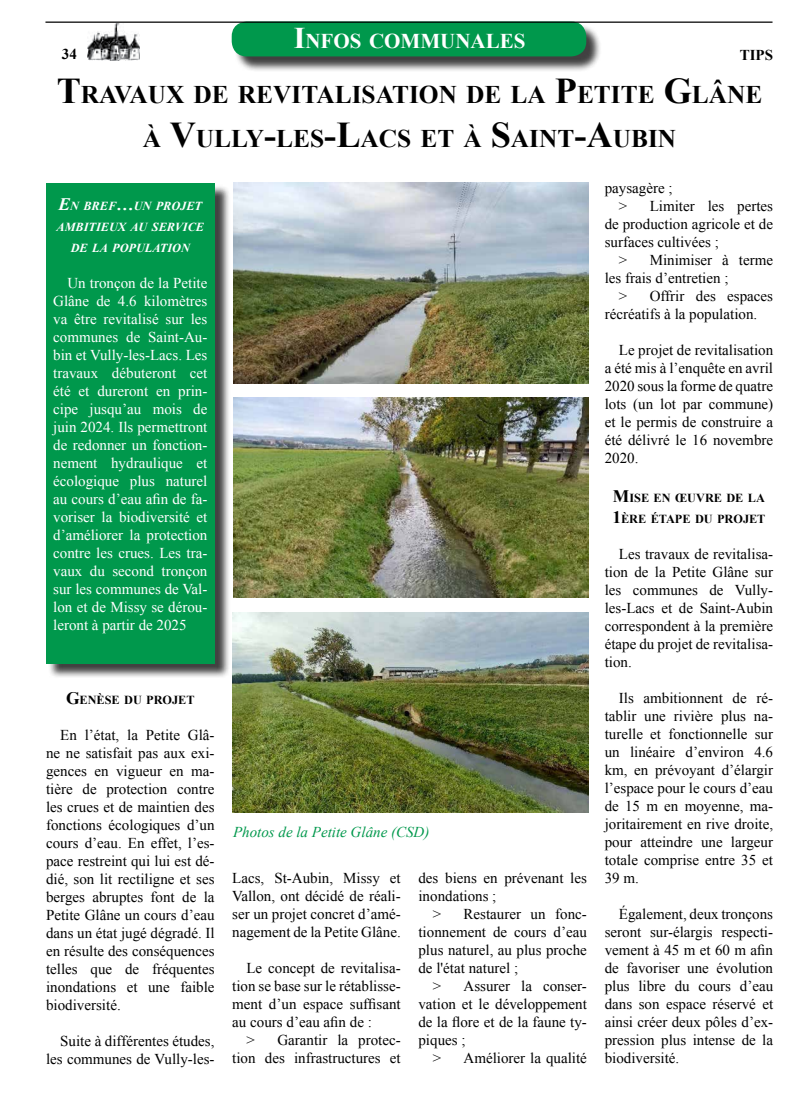
<style>
.page{position:relative;width:798px;height:1117px;background:#fff}
.page>*{position:absolute;margin:0;border:0;box-sizing:border-box;transform-origin:0 0}
.t1{font:700 25.38px/43.5px "Times New Roman";color:#000;text-align:center}
.t2{font:700 21px "Times New Roman";color:#fff}
.t3{font:15px/18px "Times New Roman";color:#000;text-align:justify}
.t4{font:15px/18px "Times New Roman";color:#fff;text-align:justify}
.t5{font:italic 15px "Times New Roman";color:#00984c}
.t6{font:700 15px "Times New Roman";color:#000}
.t7{font:italic 700 12.25px/21px "Times New Roman";color:#fff;text-align:center}
.t8{font:700 12.25px/21px "Times New Roman";color:#000}
.s1{font-size:30px}
.s2{font-size:36.25px}
.s3{font-size:17.5px}
</style>
<div class="page">
<div style="left:48px;top:184px;width:182px;height:494px;background:#000;opacity:.75"></div>
<div style="left:46px;top:183px;width:168px;height:480px;background:#00984c"></div>
<div style="left:233px;top:23px;width:368px;height:49px;background:#000;opacity:.75"></div>
<div style="left:231px;top:22px;width:355px;height:34px;background:#00984c;border-radius:15px"></div>
<img style="left:88px;top:23px;width:51px;height:38px">
<hr style="left:45px;top:22px;width:727px;height:1px;background:#000">
<img style="left:233px;top:183px;width:355px;height:200px">
<img style="left:233px;top:397px;width:355px;height:200px">
<img style="left:233px;top:612px;width:355px;height:200px">
<h2 class="t2" style="left:293px;top:26px;width:231px"><span class="s1">I</span>NFOS COMMUNALES</h2>
<p class="t6" style="left:62px;top:44px;width:16px">34</p>
<p class="t6" style="left:739px;top:44px;width:35px">TIPS</p>
<h1 class="t1" style="left:57px;top:72px;width:707px"><span class="s2">T</span>RAVAUX DE REVITALISATION DE LA <span class="s2">P</span>ETITE <span class="s2">G</span>LÂNE<br>À <span class="s2">V</span>ULLY<span class="s2">-</span>LES<span class="s2">-L</span>ACS ET À <span class="s2">S</span>AINT<span class="s2">-A</span>UBIN</h1>
<p class="t7" style="left:57px;top:194px;width:149px"><span class="s3">E</span>N BREF<span class="s3">…</span>UN PROJET<br>AMBITIEUX AU SERVICE<br>DE LA POPULATION</p>
<p class="t4" style="left:53px;top:273px;width:156px;text-indent:14px">Un tronçon de la Petite Glâne de 4.6 kilomètres va être revitalisé sur les communes de Saint-Au&shy;bin et Vully-les-Lacs. Les travaux débuteront cet été et dureront en prin&shy;cipe jusqu’au mois de juin 2024. Ils permettront de redonner un fonction&shy;nement hydraulique et écologique plus naturel au cours d’eau afin de fa&shy;voriser la biodiversité et d’améliorer la protection contre les crues. Les tra&shy;vaux du second tronçon sur les communes de Val&shy;lon et de Missy se dérou&shy;leront à partir de 2025</p>
<p class="t8" style="left:66px;top:688px;width:130px"><span class="s3">G</span>ENÈSE DU PROJET</p>
<p class="t3" style="left:46px;top:725px;width:170px;text-indent:14px">En l’état, la Petite Glâ&shy;ne ne satisfait pas aux exi&shy;gences en vigueur en ma&shy;tière de protection contre les crues et de maintien des fonctions écologiques d’un cours d’eau. En effet, l’es&shy;pace restreint qui lui est dé&shy;dié, son lit rectiligne et ses berges abruptes font de la Petite Glâne un cours d’eau dans un état jugé dégradé. Il en résulte des conséquences telles que de fréquentes inondations et une faible biodiversité.</p>
<p class="t3" style="left:46px;top:1031px;width:170px;text-align:right">Suite à différentes études, les communes de Vully-les-</p>
<p class="t5" style="left:233px;top:821px;width:198px">Photos de la Petite Glâne (CSD)</p>
<p class="t3" style="left:232px;top:868px;width:170px">Lacs, St-Aubin, Missy et Vallon, ont décidé de réali&shy;ser un projet concret d’amé&shy;nagement de la Petite Glâne.</p>
<p class="t3" style="left:232px;top:958px;width:170px;text-indent:14px">Le concept de revitalisa&shy;tion se base sur le rétablisse&shy;ment d’un espace suffisant au cours d’eau afin de :</p>
<p class="t3" style="left:232px;top:1030px;width:170px;text-align:right">&gt; Garantir la protec&shy;tion des infrastructures et</p>
<p class="t3" style="left:418px;top:868px;width:170px">des biens en prévenant les inondations ;</p>
<p class="t3" style="left:418px;top:904px;width:170px;text-indent:14px">&gt; Restaurer un fonc&shy;tionnement de cours d’eau plus naturel, au plus proche de l'état naturel ;</p>
<p class="t3" style="left:418px;top:976px;width:170px;text-indent:14px">&gt; Assurer la conser&shy;vation et le développement de la flore et de la faune ty&shy;piques ;</p>
<p class="t3" style="left:432px;top:1048px;width:156px">&gt; Améliorer la qualité</p>
<p class="t3" style="left:604px;top:178px;width:69px">paysagère ;</p>
<p class="t3" style="left:618px;top:196px;width:156px">&gt; Limiter les pertes</p>
<p class="t3" style="left:604px;top:214px;width:170px">de production agricole et de</p>
<p class="t3" style="left:604px;top:232px;width:116px">surfaces cultivées ;</p>
<p class="t3" style="left:618px;top:250px;width:156px">&gt; Minimiser à terme</p>
<p class="t3" style="left:604px;top:268px;width:125px">les frais d’entretien ;</p>
<p class="t3" style="left:618px;top:286px;width:156px">&gt; Offrir des espaces</p>
<p class="t3" style="left:604px;top:304px;width:154px">récréatifs à la population.</p>
<p class="t3" style="left:604px;top:340px;width:170px;text-indent:14px">Le projet de revitalisation a été mis à l’enquête en avril 2020 sous la forme de quatre lots (un lot par commune) et le permis de construire a été délivré le 16 novembre 2020.</p>
<p class="t8" style="left:612px;top:487px;width:155px"><span class="s3">M</span>ISE EN ŒUVRE DE LA<br><span class="s3">1</span>ÈRE ÉTAPE DU PROJET</p>
<p class="t3" style="left:604px;top:544px;width:170px;text-indent:14px">Les travaux de revitalisa&shy;tion de la Petite Glâne sur les communes de Vully&shy;les-Lacs et de Saint-Aubin correspondent à la première étape du projet de revitalisa&shy;tion.</p>
<p class="t3" style="left:604px;top:688px;width:170px;text-indent:14px">Ils ambitionnent de ré&shy;tablir une rivière plus na&shy;turelle et fonctionnelle sur un linéaire d’environ 4.6 km, en prévoyant d’élargir l’espace pour le cours d’eau de 15 m en moyenne, ma&shy;joritairement en rive droite, pour atteindre une largeur totale comprise entre 35 et 39 m.</p>
<p class="t3" style="left:604px;top:904px;width:170px;text-indent:14px">Également, deux tronçons seront sur-élargis respecti&shy;vement à 45 m et 60 m afin de favoriser une évolution plus libre du cours d’eau dans son espace réservé et ainsi créer deux pôles d’ex&shy;pression plus intense de la biodiversité.</p>
</div>
